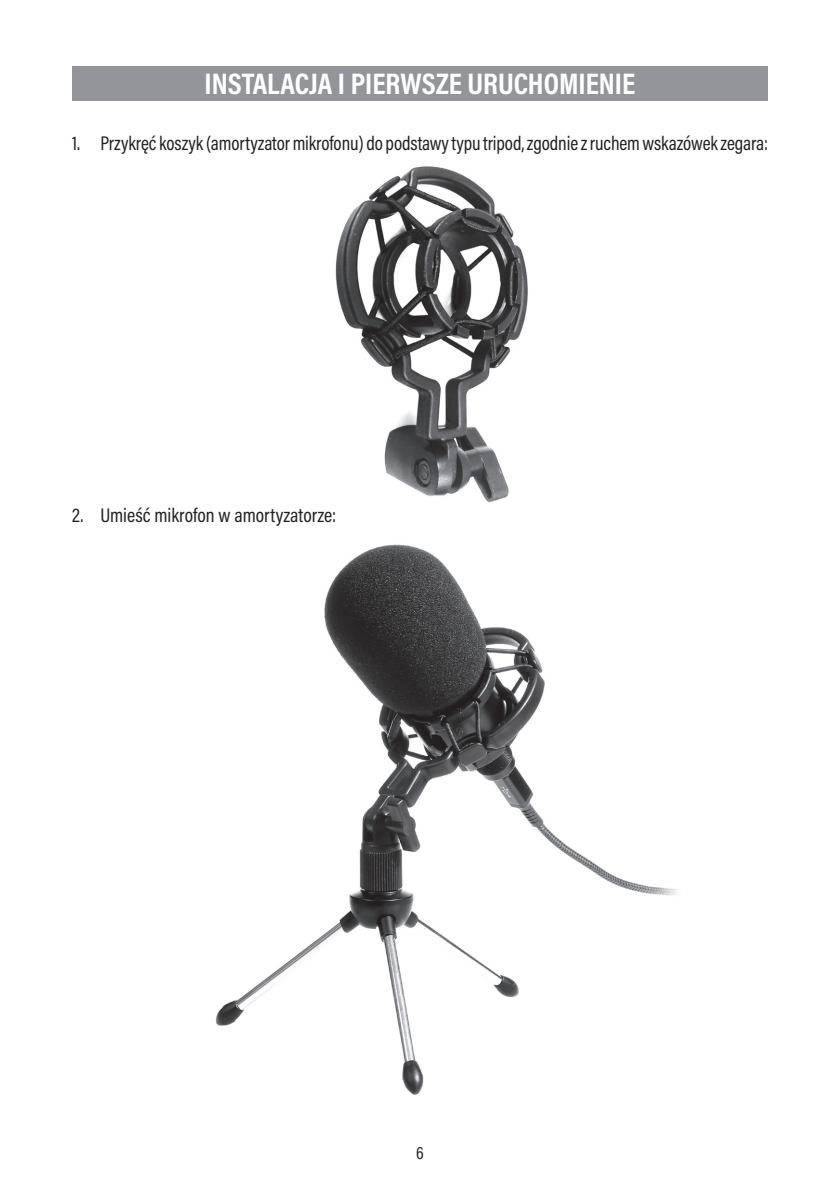
<style>
.page{position:relative;width:840px;height:1191px;background:#fff}
.page>*{position:absolute;margin:0;border:0;box-sizing:border-box;transform-origin:0 0}
.naglowek{font:700 30px "Acumin Pro Cond";color:#fff}
.t1{font:20px "Acumin Pro Cond";letter-spacing:-.005em;color:#231f20}
.t2{font:18px "Acumin Pro Cond";color:#231f20}
</style>
<div class="page">
<img style="left:215px;top:544px;width:464px;height:551px">
<div style="left:72px;top:66px;width:695px;height:34px;background:#939598"></div>
<img style="left:335px;top:166px;width:193px;height:337px">
<p class="naglowek" style="left:204px;top:64px;width:432px">INSTALACJA I PIERWSZE URUCHOMIENIE</p>
<p class="t1" style="left:72px;top:130px;width:697px">1. Przykręć koszyk (amortyzator mikrofonu) do podstawy typu tripod, zgodnie z ruchem wskazówek zegara:</p>
<p class="t1" style="left:72px;top:502px;width:265px">2. Umieść mikrofon w amortyzatorze:</p>
<p class="t2" style="left:416px;top:1141px;width:9px">6</p>
</div>
